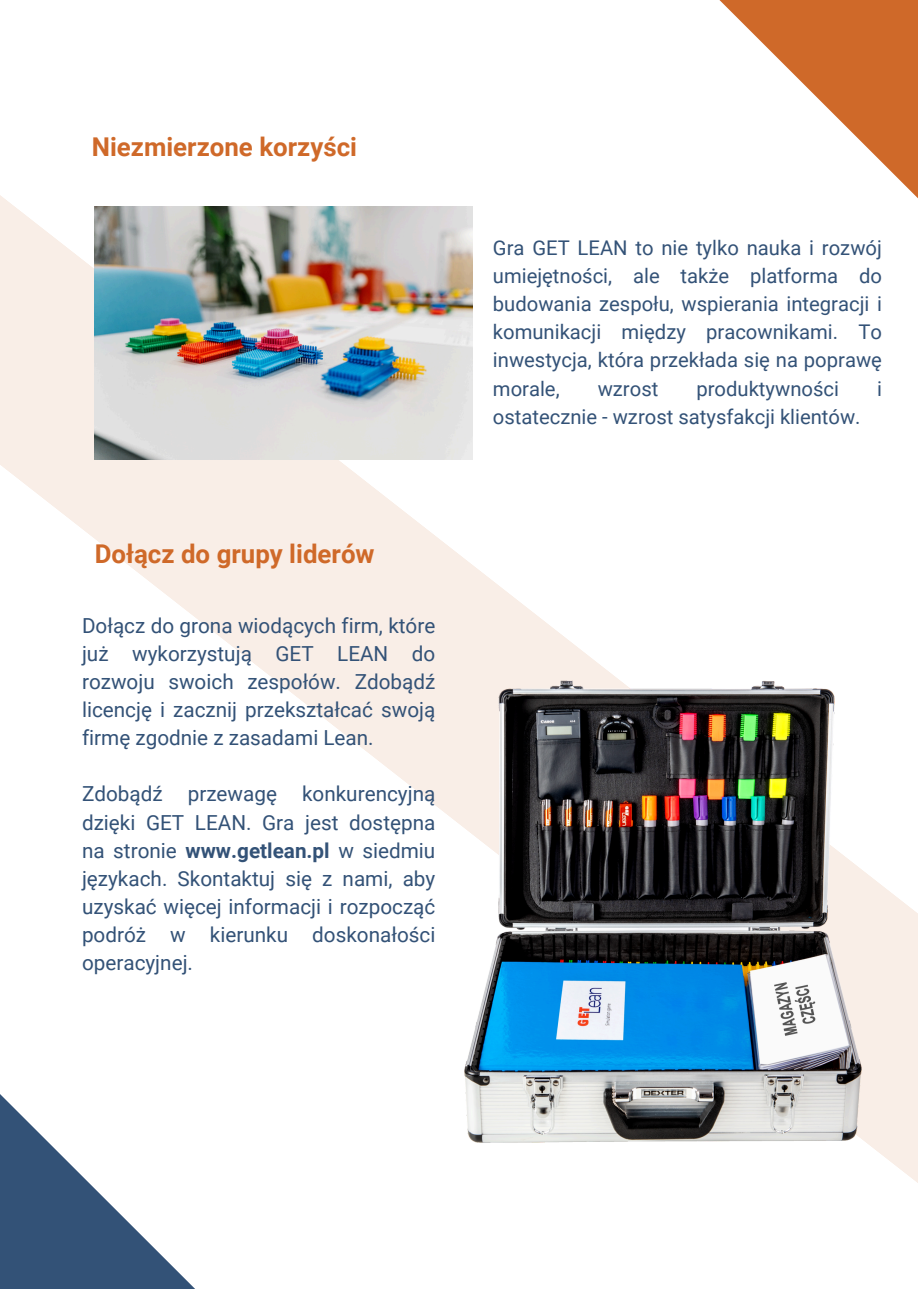
<style>
.page{position:relative;width:918px;height:1289px;background:#fff}
.page>*{position:absolute;margin:0;border:0;box-sizing:border-box;transform-origin:0 0}
.t1{font:700 25.8px "Roboto";color:#cf6929}
.t2{font:20.7px/28.2px "Roboto";color:#335277;text-align:justify}
.t3{font:20.25px/28.2px "Roboto";color:#335277;text-align:justify}
.s1{font-weight:700}
</style>
<div class="page">
<svg style="left:719px;top:0;width:199px;height:154px;fill:#cf6929"></svg>
<svg style="left:0;top:154px;width:918px;height:505px"></svg>
<svg style="left:0;top:1094px;width:194px;height:194px"></svg>
<img style="left:95px;top:206px;width:378px;height:254px">
<img style="left:249px;top:643px;width:669px;height:540px">
<p class="t1" style="left:92px;top:132px;width:267px">Niezmierzone korzyści</p>
<p class="t1" style="left:95px;top:539px;width:281px">Dołącz do grupy liderów</p>
<p class="t2" style="left:82px;top:611px;width:355px">Dołącz do grona wiodących firm, które już wykorzystują GET LEAN do rozwoju swoich zespołów. Zdobądź licencję i zacznij przekształcać swoją firmę zgodnie z zasadami Lean.</p>
<h1 class="t2" style="left:82px;top:780px;width:355px">Zdobądź przewagę konkurencyjną dzięki GET LEAN. Gra jest dostępna na stronie <span class="s1">www.getlean.pl</span> w siedmiu językach. Skontaktuj się z nami, aby uzyskać więcej informacji i rozpocząć podróż w kierunku doskonałości operacyjnej.</h1>
<p class="t3" style="left:493px;top:234px;width:391px">Gra GET LEAN to nie tylko nauka i rozwój umiejętności, ale także platforma do budowania zespołu, wspierania integracji i komunikacji między pracownikami. To inwestycja, która przekłada się na poprawę morale,</p>
<p class="t3" style="left:598px;top:374px;width:62px">wzrost</p>
<p class="t3" style="left:696px;top:374px;width:144px">produktywności</p>
<p class="t3" style="left:877px;top:374px;width:6px">i</p>
<p class="t3" style="left:493px;top:402px;width:369px">ostatecznie - wzrost satysfakcji klientów.</p>
</div>
